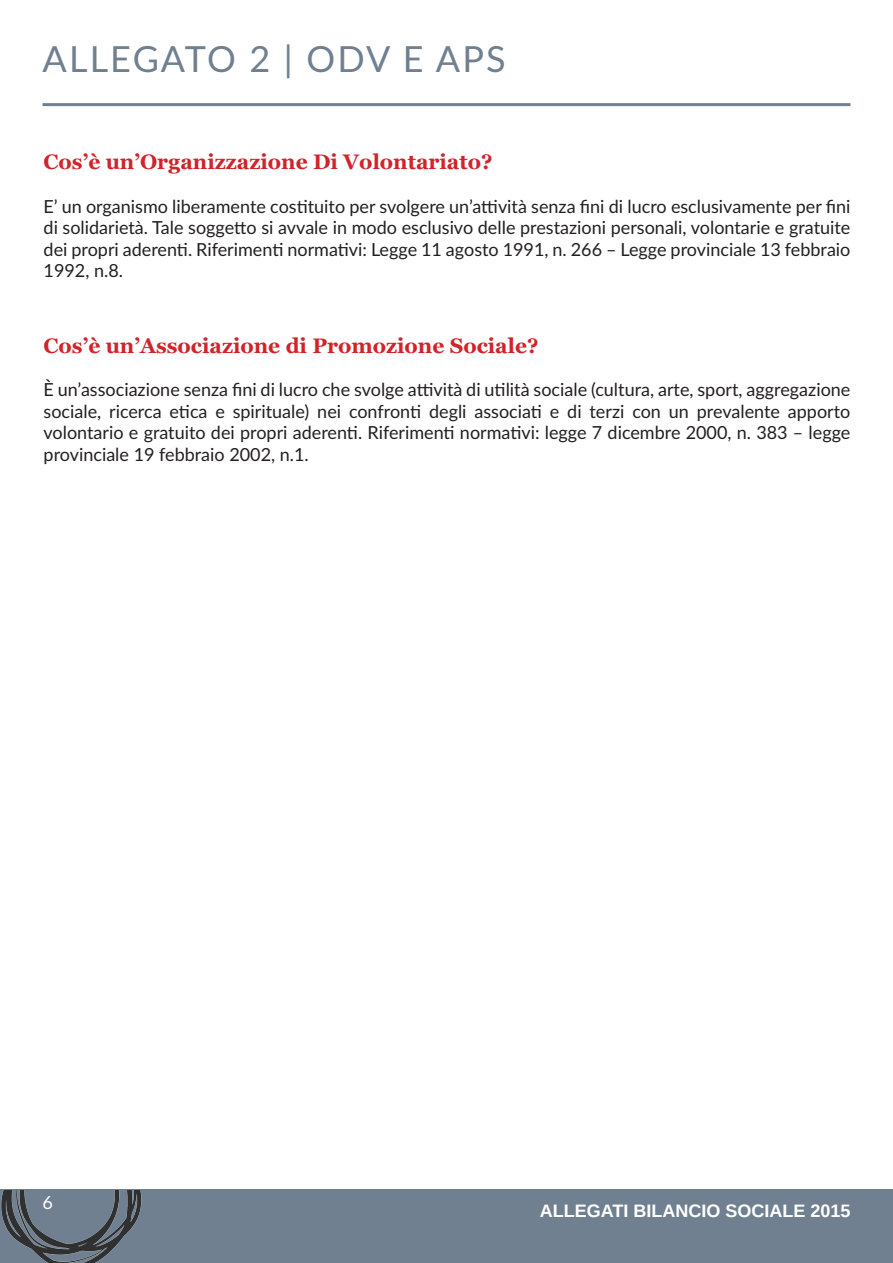
<style>
.page{position:relative;width:893px;height:1263px;background:#fff}
.page>*{position:absolute;margin:0;border:0;box-sizing:border-box;transform-origin:0 0}
.t1{font:36px "Lato";letter-spacing:.06em;color:#708090}
.t2{font:700 21px "Georgia";color:#d1232a}
.t3{font:18px/21.6px "Lato";color:#231f20;text-align:justify}
.t4{font:700 18px "Arimo";color:#fff}
.t5{font:18px "Lato";color:#fff}
</style>
<div class="page">
<div style="left:0;top:1189px;width:893px;height:74px;background:#708090"></div>
<img style="left:1px;top:1190px;width:141px;height:73px">
<hr style="left:43px;top:103px;width:807px;height:3px;background:#708090">
<p class="t1" style="left:43px;top:33px;width:465px">ALLEGATO 2 | ODV E APS</p>
<p class="t2" style="left:44px;top:149px;width:451px">Cos’è un’Organizzazione Di Volontariato?</p>
<p class="t3" style="left:44px;top:194px;width:808px">E’ un organismo liberamente costituito per svolgere un’attività senza fini di lucro esclusivamente per fini di solidarietà. Tale soggetto si avvale in modo esclusivo delle prestazioni personali, volontarie e gratuite dei propri aderenti. Riferimenti normativi: Legge 11 agosto 1991, n. 266 – Legge provinciale 13 febbraio 1992, n.8.</p>
<p class="t2" style="left:44px;top:332px;width:496px">Cos’è un’Associazione di Promozione Sociale?</p>
<p class="t3" style="left:44px;top:378px;width:808px">È un’associazione senza fini di lucro che svolge attività di utilità sociale (cultura, arte, sport, aggregazione sociale, ricerca etica e spirituale) nei confronti degli associati e di terzi con un prevalente apporto volontario e gratuito dei propri aderenti. Riferimenti normativi: legge 7 dicembre 2000, n. 383 – legge provinciale 19 febbraio 2002, n.1.</p>
<p class="t5" style="left:43px;top:1189px;width:12px">6</p>
<p class="t4" style="left:540px;top:1198px;width:312px">ALLEGATI BILANCIO SOCIALE 2015</p>
</div>
